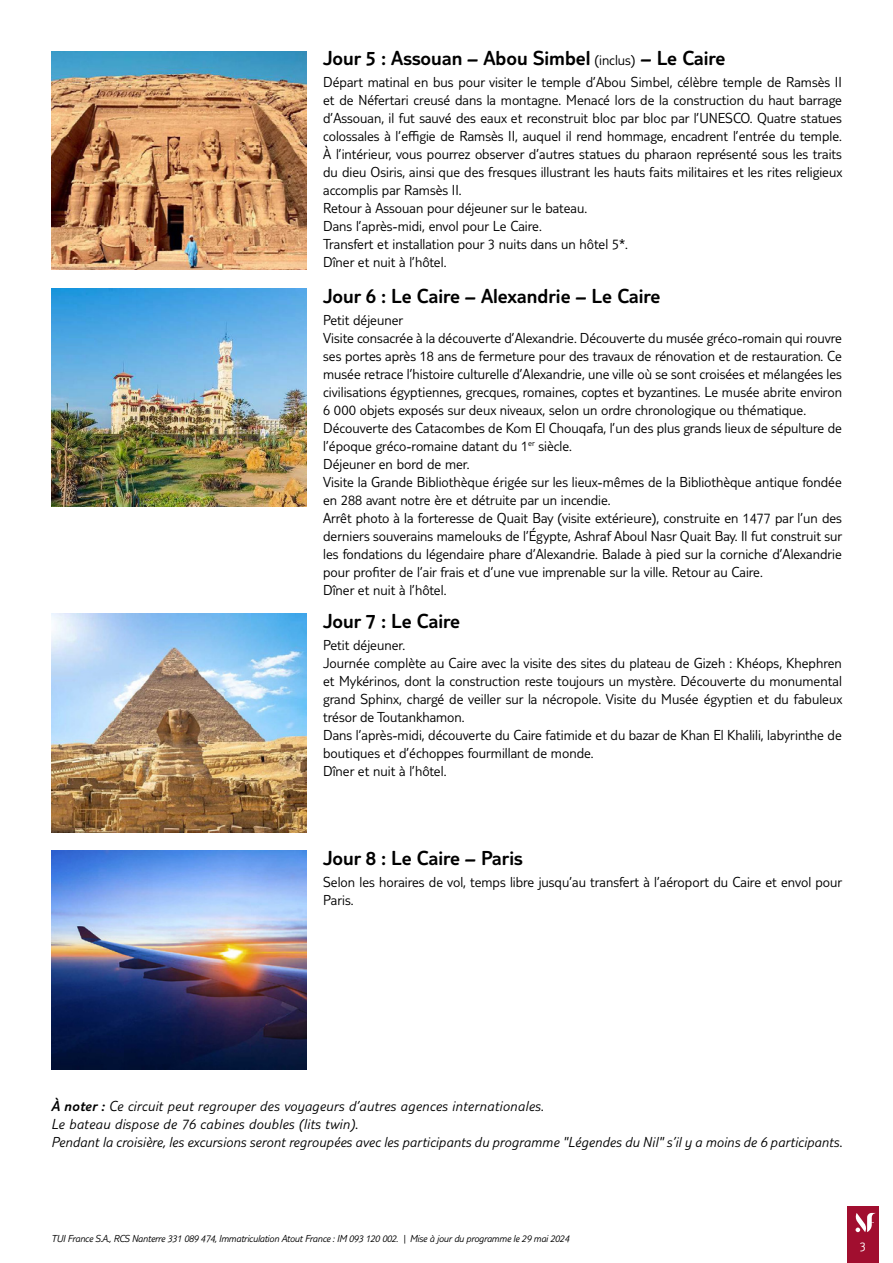
<style>
.page{position:relative;width:893px;height:1263px;background:#fff}
.page>*{position:absolute;margin:0;border:0;box-sizing:border-box;transform-origin:0 0}
.t1{font:300 21px "TUI Type";color:#000}
.t2{font:300 15px/18px "TUI Type";color:#000}
.t3{font:italic 300 15px/18px "TUI Type";letter-spacing:.01em;color:#000}
.t4{font:300 13.5px "TUI Type";color:#fff}
.t5{font:italic 300 10.5px "TUI Type";letter-spacing:-.02em;color:#000}
.s1{font-size:15px}
.s2{font-style:inherit}
</style>
<div class="page">
<div style="left:847px;top:1206px;width:32px;height:57px;background:#a10e2f"></div>
<svg style="left:855px;top:1213px;width:21px;height:19px"></svg>
<img style="left:51px;top:51px;width:255px;height:219px">
<img style="left:51px;top:288px;width:255px;height:219px">
<img style="left:51px;top:613px;width:255px;height:219px">
<img style="left:51px;top:851px;width:255px;height:218px">
<h1 class="t1" style="left:323px;top:46px;width:404px">Jour 5 : Assouan – Abou Simbel <span class="s1">(inclus)</span> – Le Caire</h1>
<p class="t2" style="left:323px;top:73px;width:521px">Départ matinal en bus pour visiter le temple d’Abou Simbel, célèbre temple de Ramsès II et de Néfertari creusé dans la montagne. Menacé lors de la construction du haut barrage d’Assouan, il fut sauvé des eaux et reconstruit bloc par bloc par l’UNESCO. Quatre statues colossales à l’effigie de Ramsès II, auquel il rend hommage, encadrent l’entrée du temple.<br>À l’intérieur, vous pourrez observer d’autres statues du pharaon représenté sous les traits du dieu Osiris, ainsi que des fresques illustrant les hauts faits militaires et les rites religieux accomplis par Ramsès II.<br>Retour à Assouan pour déjeuner sur le bateau.<br>Dans l’après-midi, envol pour Le Caire.<br>Transfert et installation pour 3 nuits dans un hôtel 5*.<br>Dîner et nuit à l’hôtel.</p>
<h1 class="t1" style="left:323px;top:283px;width:339px">Jour 6 : Le Caire – Alexandrie – Le Caire</h1>
<p class="t2" style="left:323px;top:310px;width:521px">Petit déjeuner<br>Visite consacrée à la découverte d’Alexandrie. Découverte du musée gréco-romain qui rouvre ses portes après 18 ans de fermeture pour des travaux de rénovation et de restauration. Ce musée retrace l’histoire culturelle d’Alexandrie, une ville où se sont croisées et mélangées les civilisations égyptiennes, grecques, romaines, coptes et byzantines. Le musée abrite environ 6 000 objets exposés sur deux niveaux, selon un ordre chronologique ou thématique.<br>Découverte des Catacombes de Kom El Chouqafa, l’un des plus grands lieux de sépulture de l’époque gréco-romaine datant du 1<sup>er</sup> siècle.<br>Déjeuner en bord de mer.<br>Visite la Grande Bibliothèque érigée sur les lieux-mêmes de la Bibliothèque antique fondée en 288 avant notre ère et détruite par un incendie.<br>Arrêt photo à la forteresse de Quait Bay (visite extérieure), construite en 1477 par l’un des derniers souverains mamelouks de l’Égypte, Ashraf Aboul Nasr Quait Bay. Il fut construit sur les fondations du légendaire phare d’Alexandrie. Balade à pied sur la corniche d’Alexandrie pour profiter de l’air frais et d’une vue imprenable sur la ville. Retour au Caire.<br>Dîner et nuit à l’hôtel.</p>
<h1 class="t1" style="left:323px;top:609px;width:138px">Jour 7 : Le Caire</h1>
<p class="t2" style="left:323px;top:636px;width:521px">Petit déjeuner.<br>Journée complète au Caire avec la visite des sites du plateau de Gizeh : Khéops, Khephren et Mykérinos, dont la construction reste toujours un mystère. Découverte du monumental grand Sphinx, chargé de veiller sur la nécropole. Visite du Musée égyptien et du fabuleux trésor de Toutankhamon.<br>Dans l’après-midi, découverte du Caire fatimide et du bazar de Khan El Khalili, labyrinthe de boutiques et d’échoppes fourmillant de monde.<br>Dîner et nuit à l’hôtel.</p>
<h1 class="t1" style="left:323px;top:846px;width:201px">Jour 8 : Le Caire – Paris</h1>
<p class="t2" style="left:323px;top:873px;width:521px">Selon les horaires de vol, temps libre jusqu’au transfert à l’aéroport du Caire et envol pour<br>Paris.</p>
<p class="t3" style="left:51px;top:1097px;width:793px"><span class="s2">À noter :</span> Ce circuit peut regrouper des voyageurs d’autres agences internationales.<br>Le bateau dispose de 76 cabines doubles (lits twin).<br>Pendant la croisière, les excursions seront regroupées avec les participants du programme "Légendes du Nil" s’il y a moins de 6 participants.</p>
<p class="t5" style="left:51px;top:1232px;width:520px">TUI France S.A., RCS Nanterre 331 089 474, Immatriculation Atout France : IM 093 120 002. | Mise à jour du programme le 29 mai 2024</p>
<p class="t4" style="left:860px;top:1239px;width:8px">3</p>
</div>
